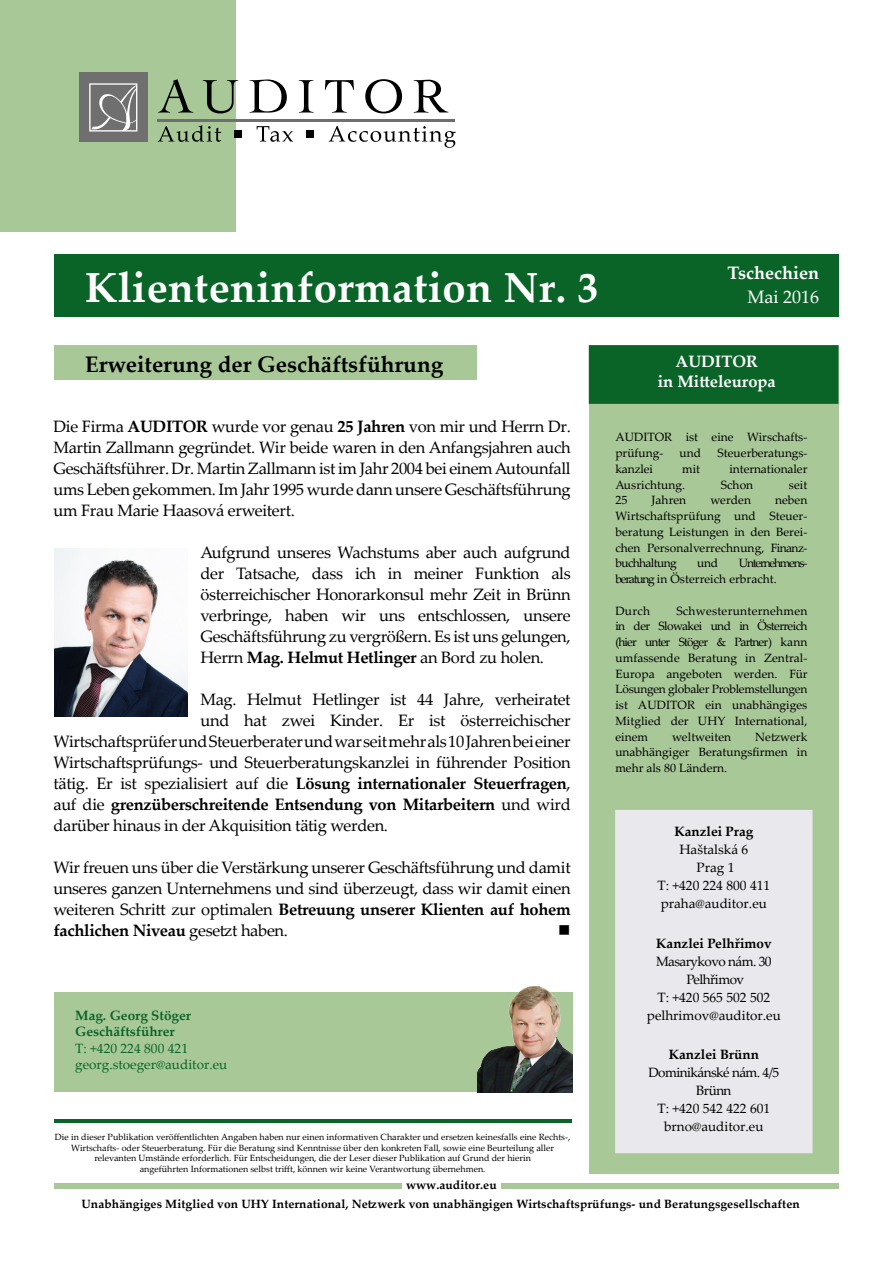
<style>
.page{position:relative;width:893px;height:1263px;background:#fff}
.page>*{position:absolute;margin:0;border:0;box-sizing:border-box;transform-origin:0 0}
.t1{font:700 42px "Palatino Linotype";letter-spacing:.01em;color:#fff}
.t2{font:700 22.5px "Palatino Linotype";color:#000}
.t3{font:700 18px "Palatino Linotype";color:#fff}
.t4{font:18px "Palatino Linotype";color:#fff}
.t5{font:16.5px/21px "Palatino Linotype";letter-spacing:-.02em;color:#000;text-align:justify}
.t6{font:700 16.5px "Palatino Linotype";letter-spacing:-.02em;color:#000}
.t7{font:700 16.5px/19.8px "Palatino Linotype";color:#fff;text-align:center}
.t8{font:16.5px "Wingdings";color:#000}
.t9{font:13.5px/18px "Palatino Linotype";color:#000;text-align:center}
.t10{font:700 13.5px "Palatino Linotype";color:#000}
.t11{font:13.5px/16.2px "Palatino Linotype";color:#0a6428}
.t12{font:700 13.5px/16.2px "Palatino Linotype";color:#0a6428}
.t13{font:12px/15.8px "Palatino Linotype";color:#000;text-align:justify}
.t14{font:700 12px "Palatino Linotype";letter-spacing:.01em;color:#000}
.t15{font:12px/15.8px "Palatino Linotype";letter-spacing:-.1em;color:#000}
.t16{font:9px/10.8px "Palatino Linotype";color:#000;text-align:center}
.s1{font-weight:700}
.s2{font-weight:400}
</style>
<div class="page">
<div style="left:589px;top:345px;width:250px;height:829px;background:#a8c898"></div>
<hr style="left:54px;top:1119px;width:517px;height:4px;background:#0a6428">
<div style="left:589px;top:345px;width:249px;height:59px;background:#0a6428;border:2px solid #0a6428"></div>
<div style="left:615px;top:810px;width:198px;height:343px;background:#e8e8ed;border:2px solid #e8e8ed"></div>
<div style="left:501px;top:1184px;width:338px;height:5px;background:#a8c898"></div>
<div style="left:54px;top:345px;width:422px;height:35px;background:#a8c898"></div>
<div style="left:54px;top:254px;width:785px;height:62px;background:#0a6428"></div>
<div style="left:54px;top:992px;width:518px;height:100px;background:#a8c898"></div>
<img style="left:478px;top:986px;width:94px;height:106px">
<img style="left:54px;top:548px;width:134px;height:168px">
<div style="left:0;top:0;width:235px;height:232px;background:#a8c898"></div>
<div style="left:79px;top:73px;width:69px;height:69px;background:#706f6f"></div>
<svg style="left:80px;top:72px;width:57px;height:60px"></svg>
<svg style="left:158px;top:79px;width:35px;height:34px"></svg>
<svg style="left:203px;top:80px;width:35px;height:33px"></svg>
<svg style="left:250px;top:79px;width:37px;height:34px"></svg>
<svg style="left:299px;top:80px;width:15px;height:33px"></svg>
<svg style="left:325px;top:80px;width:29px;height:33px"></svg>
<svg style="left:365px;top:79px;width:37px;height:34px"></svg>
<svg style="left:414px;top:80px;width:34px;height:33px"></svg>
<hr style="left:158px;top:119px;width:297px;height:2px;background:#706f6f">
<svg style="left:158px;top:125px;width:63px;height:17px"></svg>
<div style="left:234px;top:131px;width:8px;height:7px;background:#000"></div>
<svg style="left:257px;top:126px;width:36px;height:16px"></svg>
<div style="left:306px;top:131px;width:8px;height:7px;background:#000"></div>
<svg style="left:329px;top:126px;width:127px;height:22px"></svg>
<div style="left:54px;top:1184px;width:347px;height:5px;background:#a8c898"></div>
<h1 class="t1" style="left:85px;top:258px;width:515px">Klienteninformation Nr. 3</h1>
<p class="t3" style="left:727px;top:260px;width:93px">Tschechien</p>
<p class="t4" style="left:747px;top:284px;width:73px">Mai 2016</p>
<h2 class="t2" style="left:85px;top:348px;width:360px">Erweiterung der Geschäftsführung</h2>
<p class="t5" style="left:53px;top:416px;width:519px">Die Firma <span class="s1">AUDITOR</span> wurde vor genau <span class="s1">25 Jahren</span> von mir und Herrn Dr.<br>Martin Zallmann gegründet. Wir beide waren in den Anfangsjahren auch Geschäftsführer. Dr. Martin Zallmann ist im Jahr 2004 bei einem Autounfall ums Leben gekommen. Im Jahr 1995 wurde dann unsere Geschäftsführung um Frau Marie Haasová erweitert.</p>
<p class="t5" style="left:200px;top:542px;width:372px">Aufgrund unseres Wachstums aber auch aufgrund der Tatsache, dass ich in meiner Funktion als österreichischer Honorarkonsul mehr Zeit in Brünn verbringe, haben wir uns entschlossen, unsere Geschäftsführung zu vergrößern. Es ist uns gelungen, Herrn <span class="s1">Mag. Helmut Hetlinger</span> an Bord zu holen.</p>
<p class="t5" style="left:200px;top:689px;width:372px">Mag. Helmut Hetlinger ist 44 Jahre, verheiratet</p>
<p class="t5" style="left:200px;top:710px;width:372px">und hat zwei Kinder. Er ist österreichischer</p>
<p class="t5" style="left:53px;top:731px;width:519px">Wirtschaftsprüfer und Steuerberater und war seit mehr als 10 Jahren bei einer</p>
<p class="t5" style="left:53px;top:752px;width:519px">Wirtschaftsprüfungs- und Steuerberatungskanzlei in führender Position</p>
<p class="t6" style="left:53px;top:772px;width:519px"><span class="s2">tätig. Er ist spezialisiert auf die</span> Lösung internationaler Steuerfragen<span class="s2">,</span></p>
<p class="t6" style="left:53px;top:793px;width:519px"><span class="s2">auf die</span> grenzüberschreitende Entsendung von Mitarbeitern <span class="s2">und wird</span></p>
<p class="t5" style="left:53px;top:815px;width:336px">darüber hinaus in der Akquisition tätig werden.</p>
<p class="t5" style="left:53px;top:857px;width:519px">Wir freuen uns über die Verstärkung unserer Geschäftsführung und damit unseres ganzen Unternehmens und sind überzeugt, dass wir damit einen weiteren Schritt zur optimalen <span class="s1">Betreuung unserer Klienten auf hohem fachlichen Niveau</span> gesetzt haben.</p>
<p class="t8" style="left:558px;top:922px;width:14px">■</p>
<p class="t12" style="left:75px;top:1007px;width:117px">Mag. Georg Stöger<br>Geschäftsführer</p>
<p class="t11" style="left:75px;top:1039px;width:154px">T: +420 224 800 421 georg.stoeger@auditor.eu</p>
<p class="t16" style="left:55px;top:1131px;width:517px">Die in dieser Publikation veröffentlichten Angaben haben nur einen informativen Charakter und ersetzen keinesfalls eine Rechts-, Wirtschafts- oder Steuerberatung. Für die Beratung sind Kenntnisse über den konkreten Fall, sowie eine Beurteilung aller relevanten Umstände erforderlich. Für Entscheidungen, die der Leser dieser Publikation auf Grund der hierin<br>angeführten Informationen selbst trifft, können wir keine Verantwortung übernehmen.</p>
<p class="t14" style="left:406px;top:1177px;width:92px">www.auditor.eu</p>
<p class="t7" style="left:658px;top:351px;width:120px">AUDITOR<br>in Mitteleuropa</p>
<p class="t13" style="left:615px;top:429px;width:193px">AUDITOR ist eine Wirschafts&shy;prüfung-</p>
<p class="t13" style="left:680px;top:445px;width:23px">und</p>
<p class="t13" style="left:717px;top:445px;width:91px">Steuerberatungs-</p>
<p class="t13" style="left:615px;top:460px;width:39px">kanzlei</p>
<p class="t13" style="left:682px;top:460px;width:20px">mit</p>
<p class="t13" style="left:729px;top:460px;width:79px">internationaler</p>
<p class="t13" style="left:615px;top:476px;width:71px">Ausrichtung.</p>
<p class="t13" style="left:721px;top:476px;width:34px">Schon</p>
<p class="t13" style="left:789px;top:476px;width:20px">seit</p>
<p class="t13" style="left:615px;top:492px;width:14px">25</p>
<p class="t13" style="left:651px;top:492px;width:36px">Jahren</p>
<p class="t13" style="left:710px;top:492px;width:42px">werden</p>
<p class="t13" style="left:615px;top:492px;width:194px;text-indent:160px">neben Wirtschaftsprüfung und Steuer&shy;beratung Leistungen in den Berei&shy;chen Personalverrechnung, Finanz&shy;buchhaltung</p>
<p class="t15" style="left:615px;top:555px;width:193px;text-indent:124px">Unternehmens&shy;beratung in Österreich erbracht.</p>
<p class="t13" style="left:615px;top:602px;width:36px">Durch</p>
<p class="t13" style="left:697px;top:555px;width:22px">und</p>
<p class="t13" style="left:615px;top:602px;width:194px;text-indent:61px">Schwesterunternehmen in der Slowakei und in Österreich (hier unter Stöger &amp; Partner) kann umfassende Beratung in Zentral-Europa angeboten werden. Für Lösungen globaler Problemstellungen ist AUDITOR ein unabhängiges Mitglied der UHY International, einem</p>
<p class="t13" style="left:615px;top:728px;width:193px;text-indent:140px">Netzwerk unabhängiger Beratungsfirmen in mehr als 80 Ländern.</p>
<p class="t13" style="left:672px;top:728px;width:61px">weltweiten</p>
<p class="t10" style="left:674px;top:822px;width:81px">Kanzlei Prag</p>
<p class="t9" style="left:657px;top:840px;width:114px">Haštalská 6<br>Prag 1<br>T: +420 224 800 411 praha@auditor.eu</p>
<p class="t10" style="left:656px;top:934px;width:117px">Kanzlei Pelhřimov</p>
<p class="t9" style="left:647px;top:952px;width:135px">Masarykovo nám. 30<br>Pelhřimov<br>T: +420 565 502 502 pelhrimov@auditor.eu</p>
<p class="t10" style="left:669px;top:1045px;width:92px">Kanzlei Brünn</p>
<p class="t9" style="left:648px;top:1063px;width:132px">Dominikánské nám. 4/5<br>Brünn<br>T: +420 542 422 601 brno@auditor.eu</p>
<p class="t14" style="left:82px;top:1196px;width:720px">Unabhängiges Mitglied von UHY International, Netzwerk von unabhängigen Wirtschaftsprüfungs- und Beratungsgesellschaften</p>
</div>
